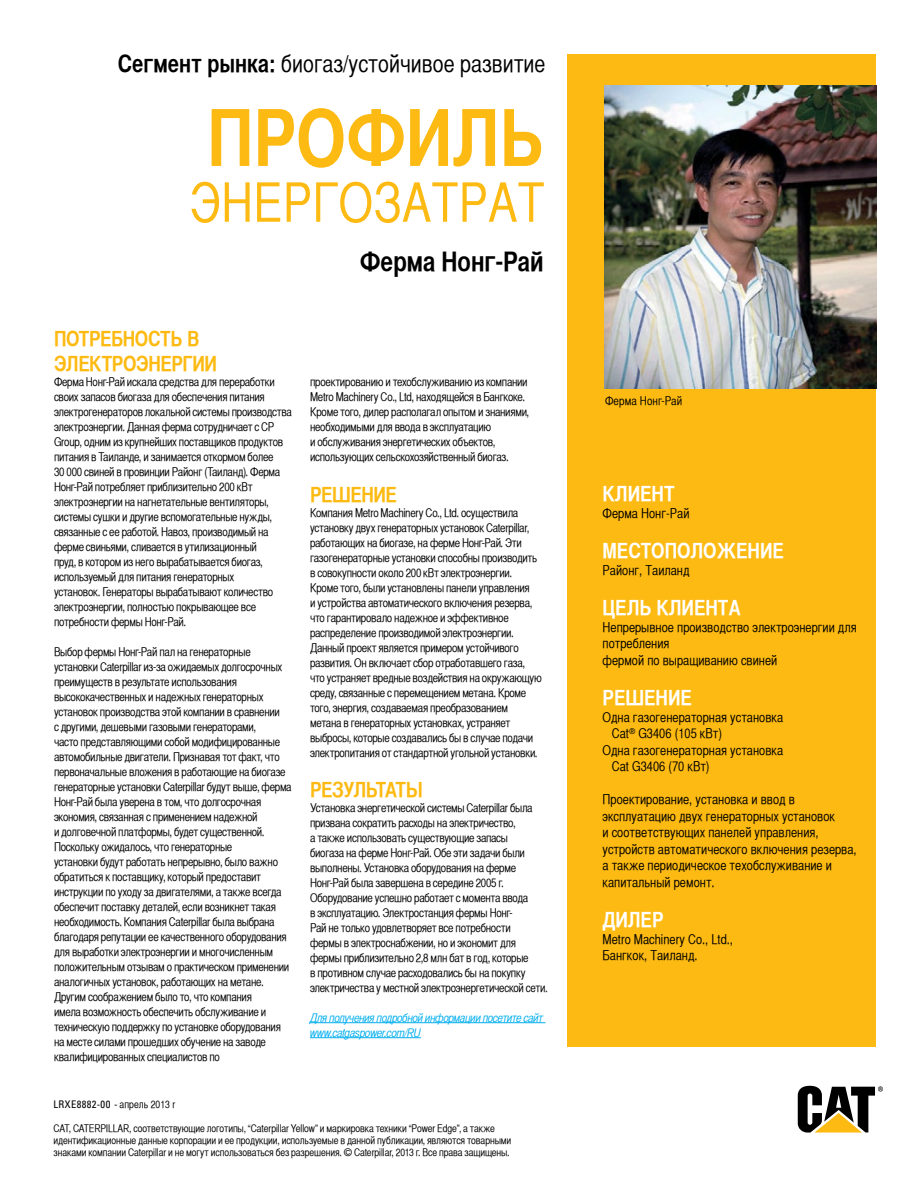
<style>
.page{position:relative;width:918px;height:1188px;background:#fff}
.page>*{position:absolute;margin:0;border:0;box-sizing:border-box;transform-origin:0 0}
.t1{font:78px "Helvetica CY Bold";color:#fdba12}
.t2{font:54px "Helvetica CY Plain";color:#fdba12}
.t3{font:27px "Helvetica CY Bold";color:#000}
.t4{font:24px "Helvetica CY Plain";color:#000}
.t5{font:21px "Helvetica CY Bold";color:#fff}
.t6{font:21px/25.5px "Helvetica CY Bold";letter-spacing:-.015em;color:#fdba12}
.t7{font:21px "Helvetica CY Bold";letter-spacing:-.045em;color:#fdba12}
.t8{font:13.5px/16.5px "Helvetica CY Plain";color:#000}
.t9{font:12px/15px "Helvetica CY Plain";letter-spacing:-.025em;color:#000}
.t10{font:12px/15px "Helvetica CY Oblique";letter-spacing:-.03em;color:#00aeef}
.t11{font:12px "Helvetica CY Plain";letter-spacing:.005em;color:#000}
.t12{font:10.5px/12px "Helvetica CY Plain";letter-spacing:-.01em;color:#000}
.t13{font:condensed 10.5px "Univers";letter-spacing:.04em;color:#000}
.s1{font-family:"Helvetica CY Bold"}
.s2{font-family:"Helvetica CY Plain";font-stretch:normal}
</style>
<div class="page">
<div style="left:567px;top:54px;width:309px;height:992px;background:#fdba12"></div>
<hr style="left:310px;top:1022px;width:236px;height:1px;background:#00aeef">
<hr style="left:310px;top:1037px;width:111px;height:1px;background:#00aeef">
<svg style="left:798px;top:1086px;width:85px;height:47px"></svg>
<img style="left:605px;top:85px;width:271px;height:304px">
<h3 class="t4" style="left:118px;top:50px;width:429px"><span class="s1">Сегмент рынка:</span> биогаз/устойчивое развитие</h3>
<h1 class="t1" style="left:207px;top:91px;width:339px">ПРОФИЛЬ</h1>
<h2 class="t2" style="left:189px;top:172px;width:357px">ЭНЕРГОЗАТРАТ</h2>
<h3 class="t3" style="left:360px;top:245px;width:185px">Ферма Нонг-Рай</h3>
<h3 class="t6" style="left:54px;top:325px;width:165px">ПОТРЕБНОСТЬ В<br>ЭЛЕКТРОЭНЕРГИИ</h3>
<p class="t9" style="left:54px;top:375px;width:239px">Ферма Нонг-Рай искала средства для переработки своих запасов биогаза для обеспечения питания электрогенераторов локальной системы производства электроэнергии. Данная ферма сотрудничает с CP Group, одним из крупнейших поставщиков продуктов питания в Таиланде, и занимается откормом более<br>30 000 свиней в провинции Районг (Таиланд). Ферма Нонг-Рай потребляет приблизительно 200 кВт электроэнергии на нагнетательные вентиляторы, системы сушки и другие вспомогательные нужды, связанные с ее работой. Навоз, производимый на ферме свиньями, сливается в утилизационный<br>пруд, в котором из него вырабатывается биогаз, используемый для питания генераторных<br>установок. Генераторы вырабатывают количество электроэнергии, полностью покрывающее все потребности фермы Нонг-Рай.</p>
<p class="t9" style="left:54px;top:645px;width:239px">Выбор фермы Нонг-Рай пал на генераторные установки Caterpillar из-за ожидаемых долгосрочных преимуществ в результате использования высококачественных и надежных генераторных установок производства этой компании в сравнении<br>с другими, дешевыми газовыми генераторами,<br>часто представляющими собой модифицированные автомобильные двигатели. Признавая тот факт, что первоначальные вложения в работающие на биогазе генераторные установки Caterpillar будут выше, ферма Нонг-Рай была уверена в том, что долгосрочная экономия, связанная с применением надежной<br>и долговечной платформы, будет существенной.<br>Поскольку ожидалось, что генераторные<br>установки будут работать непрерывно, было важно обратиться к поставщику, который предоставит инструкции по уходу за двигателями, а также всегда обеспечит поставку деталей, если возникнет такая необходимость. Компания Caterpillar была выбрана благодаря репутации ее качественного оборудования для выработки электроэнергии и многочисленным положительным отзывам о практическом применении аналогичных установок, работающих на метане.<br>Другим соображением было то, что компания<br>имела возможность обеспечить обслуживание и техническую поддержку по установке оборудования на месте силами прошедших обучение на заводе квалифицированных специалистов по</p>
<p class="t9" style="left:310px;top:375px;width:221px">проектированию и техобслуживанию из компании Metro Machinery Co., Ltd, находящейся в Бангкоке.<br>Кроме того, дилер располагал опытом и знаниями, необходимыми для ввода в эксплуатацию<br>и обслуживания энергетических объектов, использующих сельскохозяйственный биогаз.</p>
<h3 class="t6" style="left:310px;top:481px;width:89px">РЕШЕНИЕ</h3>
<p class="t9" style="left:310px;top:505px;width:233px">Компания Metro Machinery Co., Ltd. осуществила установку двух генераторных установок Caterpillar, работающих на биогазе, на ферме Нонг-Рай. Эти газогенераторные установки способны производить в совокупности около 200 кВт электроэнергии.<br>Кроме того, были установлены панели управления<br>и устройства автоматического включения резерва, что гарантировало надежное и эффективное распределение производимой электроэнергии.<br>Данный проект является примером устойчивого развития. Он включает сбор отработавшего газа, что устраняет вредные воздействия на окружающую среду, связанные с перемещением метана. Кроме того, энергия, создаваемая преобразованием метана в генераторных установках, устраняет выбросы, которые создавались бы в случае подачи электропитания от стандартной угольной установки.</p>
<h3 class="t7" style="left:310px;top:777px;width:114px">РЕЗУЛЬТАТЫ</h3>
<p class="t9" style="left:310px;top:801px;width:239px">Установка энергетической системы Caterpillar была призвана сократить расходы на электричество,<br>а также использовать существующие запасы<br>биогаза на ферме Нонг-Рай. Обе эти задачи были выполнены. Установка оборудования на ферме Нонг-Рай была завершена в середине 2005 г.<br>Оборудование успешно работает с момента ввода<br>в эксплуатацию. Электростанция фермы Нонг-<br>Рай не только удовлетворяет все потребности<br>фермы в электроснабжении, но и экономит для фермы приблизительно 2,8 млн бат в год, которые<br>в противном случае расходовались бы на покупку электричества у местной электроэнергетической сети.</p>
<p class="t10" style="left:310px;top:1011px;width:235px">Для получения подробной информации посетите сайт www.catgaspower.com/RU</p>
<p class="t13" style="left:54px;top:1097px;width:123px">LRXE8882-00 - <span class="s2">апрель 2013 r</span></p>
<p class="t12" style="left:54px;top:1122px;width:459px">CAT, CATERPILLAR, соответствующие логотипы, “Caterpillar Yellow” и маркировка техники “Power Edge”, а также идентификационные данные корпорации и ее продукции, используемые в данной публикации, являются товарными знаками компании Caterpillar и не могут использоваться без разрешения. © Caterpillar, 2013 г. Все права защищены.</p>
<p class="t11" style="left:605px;top:394px;width:79px">Ферма Нонг-Рай</p>
<h3 class="t5" style="left:603px;top:481px;width:74px">КЛИЕНТ</h3>
<p class="t8" style="left:603px;top:505px;width:89px">Ферма Нонг-Рай</p>
<h3 class="t5" style="left:603px;top:538px;width:183px">МЕСТОПОЛОЖЕНИЕ</h3>
<p class="t8" style="left:603px;top:562px;width:88px">Районг, Таиланд</p>
<h3 class="t5" style="left:603px;top:595px;width:140px">ЦЕЛЬ КЛИЕНТА</h3>
<p class="t8" style="left:603px;top:619px;width:256px">Непрерывное производство электроэнергии для потребления<br>фермой по выращиванию свиней</p>
<h3 class="t5" style="left:603px;top:685px;width:91px">РЕШЕНИЕ</h3>
<p class="t8" style="left:603px;top:709px;width:182px">Одна газогенераторная установка</p>
<p class="t8" style="left:612px;top:725px;width:112px">Cat<sup>®</sup> G3406 (105 кВт)</p>
<p class="t8" style="left:603px;top:742px;width:182px">Одна газогенераторная установка</p>
<p class="t8" style="left:612px;top:758px;width:99px">Cat G3406 (70 кВт)</p>
<p class="t8" style="left:603px;top:791px;width:256px">Проектирование, установка и ввод в эксплуатацию двух генераторных установок<br>и соответствующих панелей управления, устройств автоматического включения резерва, а также периодическое техобслуживание и капитальный ремонт.</p>
<h3 class="t5" style="left:603px;top:907px;width:63px">ДИЛЕР</h3>
<p class="t8" style="left:603px;top:931px;width:132px">Metro Machinery Co., Ltd.,<br>Бангкок, Таиланд.</p>
</div>
